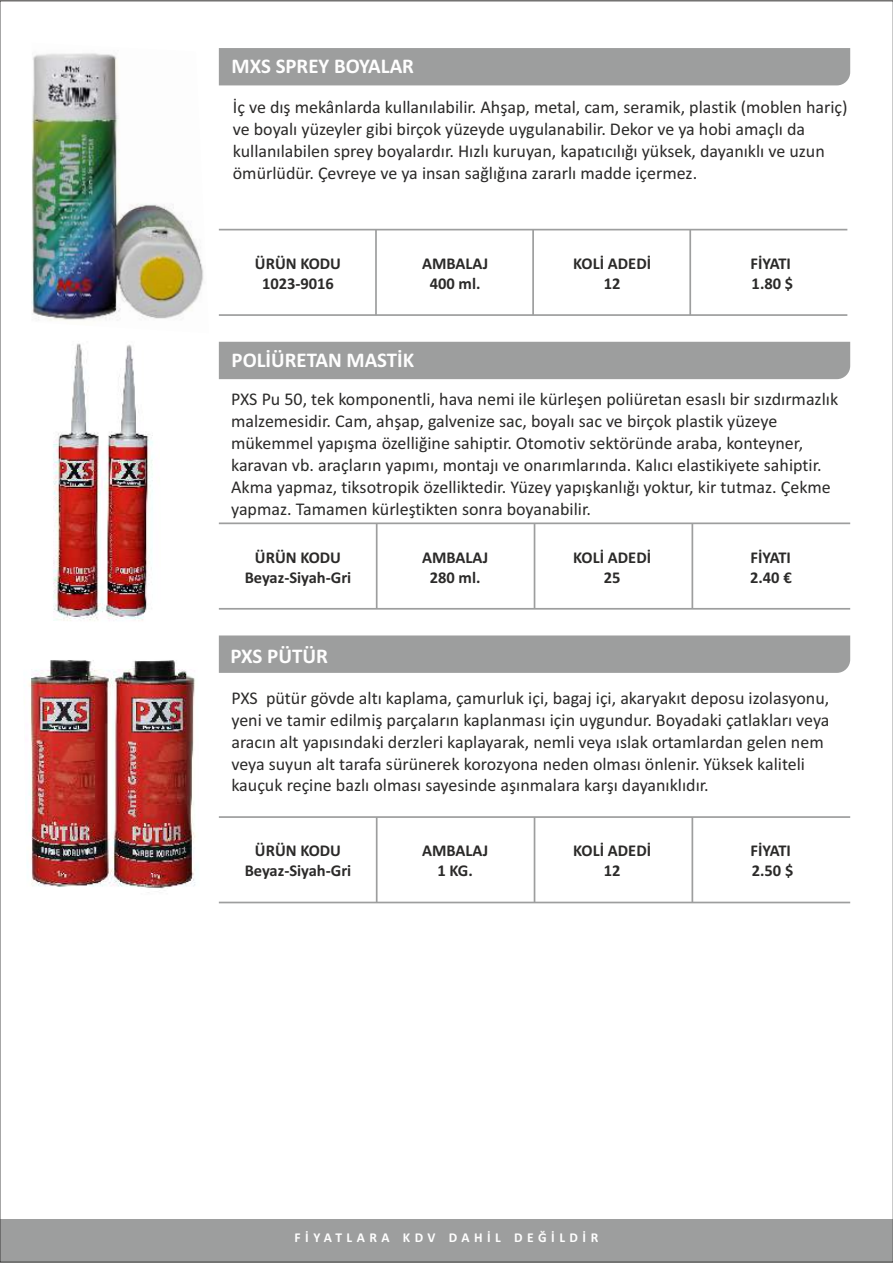
<style>
.page{position:relative;width:893px;height:1263px;background:#fff}
.page>*{position:absolute;margin:0;border:0;box-sizing:border-box;transform-origin:0 0}
.t1{font:700 21px "Calibri";color:#fefefe}
.t2{font:18px/21.9px "Calibri";color:#2b2a29}
.t3{font:700 16.5px/20.1px "Calibri";color:#2b2a29;text-align:center}
.t4{font:700 13.5px "Calibri";letter-spacing:.335em;color:#fefefe}
</style>
<div class="page">
<div style="left:219px;top:48px;width:631px;height:37px;background:#9d9e9e"></div>
<div style="left:219px;top:342px;width:631px;height:37px;background:#9d9e9e"></div>
<div style="left:219px;top:635px;width:631px;height:38px;background:#9d9e9e"></div>
<div style="left:0;top:1219px;width:893px;height:43px;background:#9d9e9e"></div>
<hr style="left:219px;top:522px;width:631px;height:2px;background:#9d9e9e">
<hr style="left:219px;top:816px;width:631px;height:2px;background:#9d9e9e">
<hr style="left:219px;top:229px;width:628px;height:1px;background:#9d9e9e">
<hr style="left:375px;top:230px;width:2px;height:85px;background:#9d9e9e">
<hr style="left:532px;top:230px;width:2px;height:85px;background:#9d9e9e">
<hr style="left:689px;top:230px;width:2px;height:85px;background:#9d9e9e">
<hr style="left:219px;top:314px;width:628px;height:2px;background:#9d9e9e">
<hr style="left:376px;top:523px;width:2px;height:86px;background:#9d9e9e">
<hr style="left:534px;top:523px;width:1px;height:86px;background:#9d9e9e">
<hr style="left:691px;top:523px;width:2px;height:86px;background:#9d9e9e">
<hr style="left:219px;top:608px;width:631px;height:2px;background:#9d9e9e">
<hr style="left:376px;top:817px;width:2px;height:85px;background:#9d9e9e">
<hr style="left:534px;top:817px;width:1px;height:85px;background:#9d9e9e">
<hr style="left:691px;top:817px;width:2px;height:85px;background:#9d9e9e">
<hr style="left:219px;top:902px;width:631px;height:1px;background:#9d9e9e">
<img style="left:31px;top:53px;width:173px;height:268px">
<img style="left:53px;top:343px;width:100px;height:278px">
<img style="left:28px;top:660px;width:167px;height:229px">
<p class="t1" style="left:232px;top:58px;width:184px">MXS SPREY BOYALAR</p>
<p class="t2" style="left:233px;top:98px;width:616px">İç ve dış mekânlarda kullanılabilir. Ahşap, metal, cam, seramik, plastik (moblen hariç) ve boyalı yüzeyler gibi birçok yüzeyde uygulanabilir. Dekor ve ya hobi amaçlı da kullanılabilen sprey boyalardır. Hızlı kuruyan, kapatıcılığı yüksek, dayanıklı ve uzun ömürlüdür. Çevreye ve ya insan sağlığına zararlı madde içermez.</p>
<p class="t3" style="left:255px;top:255px;width:88px">ÜRÜN KODU<br>1023-9016</p>
<p class="t3" style="left:422px;top:255px;width:68px">AMBALAJ<br>400 ml.</p>
<p class="t3" style="left:573px;top:255px;width:79px">KOLİ ADEDİ<br>12</p>
<p class="t3" style="left:751px;top:255px;width:44px;text-align:left">FİYATI<br>1.80 $</p>
<p class="t1" style="left:232px;top:351px;width:184px">POLİÜRETAN MASTİK</p>
<p class="t2" style="left:231px;top:390px;width:609px">PXS Pu 50, tek komponentli, hava nemi ile kürleşen poliüretan esaslı bir sızdırmazlık malzemesidir. Cam, ahşap, galvenize sac, boyalı sac ve birçok plastik yüzeye mükemmel yapışma özelliğine sahiptir. Otomotiv sektöründe araba, konteyner, karavan vb. araçların yapımı, montajı ve onarımlarında. Kalıcı elastikiyete sahiptir.<br>Akma yapmaz, tiksotropik özelliktedir. Yüzey yapışkanlığı yoktur, kir tutmaz. Çekme yapmaz. Tamamen kürleştikten sonra boyanabilir.</p>
<p class="t3" style="left:245px;top:548px;width:108px">ÜRÜN KODU<br>Beyaz-Siyah-Gri</p>
<p class="t3" style="left:422px;top:548px;width:68px">AMBALAJ<br>280 ml.</p>
<p class="t3" style="left:750px;top:548px;width:43px;text-align:left">FİYATI<br>2.40 €</p>
<p class="t3" style="left:573px;top:548px;width:79px">KOLİ ADEDİ<br>25</p>
<p class="t1" style="left:231px;top:647px;width:99px">PXS PÜTÜR</p>
<p class="t2" style="left:231px;top:688px;width:600px">PXS pütür gövde altı kaplama, çamurluk içi, bagaj içi, akaryakıt deposu izolasyonu, yeni ve tamir edilmiş parçaların kaplanması için uygundur. Boyadaki çatlakları veya aracın alt yapısındaki derzleri kaplayarak, nemli veya ıslak ortamlardan gelen nem veya suyun alt tarafa sürünerek korozyona neden olması önlenir. Yüksek kaliteli kauçuk reçine bazlı olması sayesinde aşınmalara karşı dayanıklıdır.</p>
<p class="t3" style="left:245px;top:842px;width:108px">ÜRÜN KODU<br>Beyaz-Siyah-Gri</p>
<p class="t3" style="left:422px;top:842px;width:68px">AMBALAJ<br>1 KG.</p>
<p class="t3" style="left:751px;top:842px;width:44px;text-align:left">FİYATI<br>2.50 $</p>
<p class="t3" style="left:573px;top:842px;width:79px">KOLİ ADEDİ<br>12</p>
<p class="t4" style="left:294px;top:1232px;width:305px">FİYATLARA KDV DAHİL DEĞİLDİR</p>
</div>
